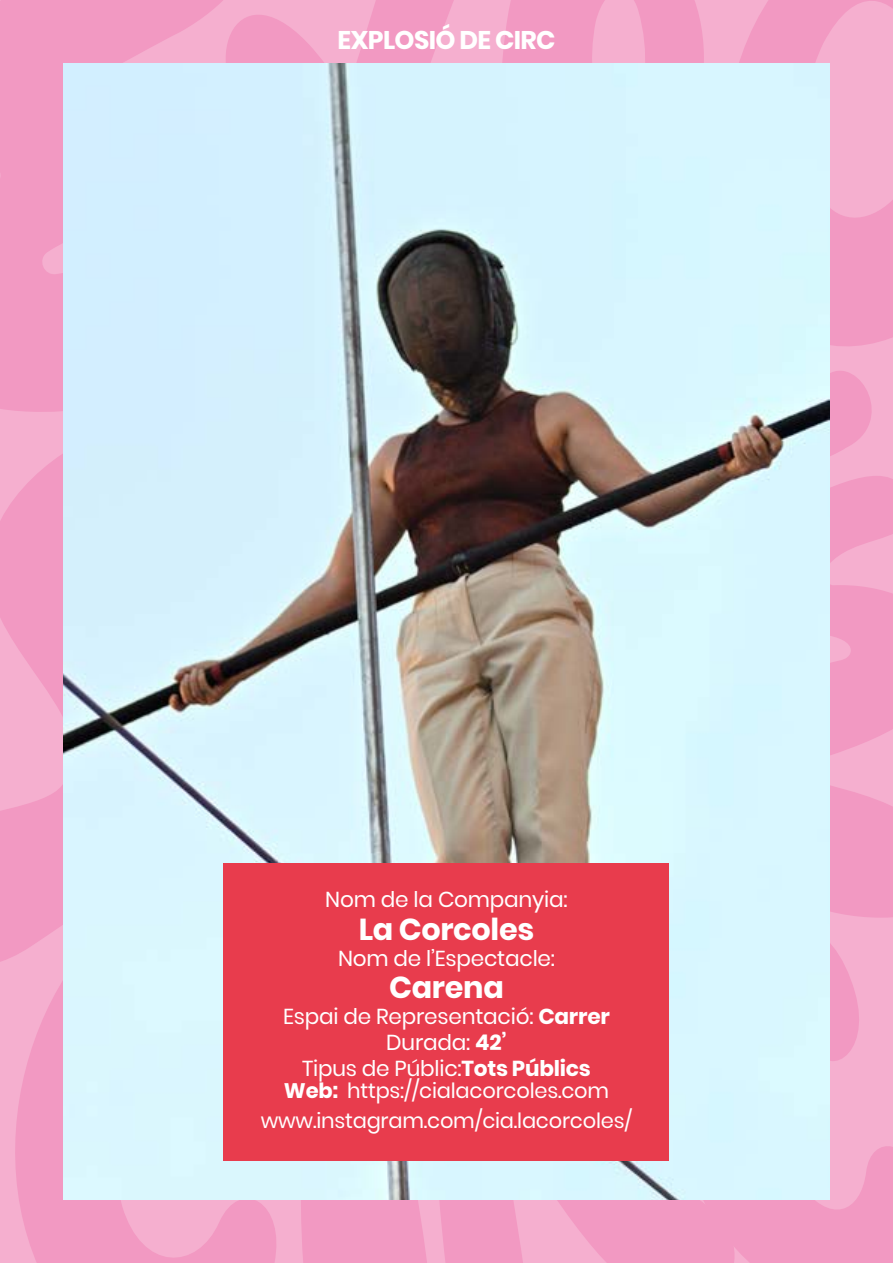
<style>
.page{position:relative;width:893px;height:1263px;background:#fff}
.page>*{position:absolute;margin:0;border:0;box-sizing:border-box;transform-origin:0 0}
.t1{font:700 30.3px "Poppins";letter-spacing:-.01em;color:#fff}
.t2{font:700 25.5px "Poppins";letter-spacing:-.025em;color:#fff}
.t3{font:21.6px/26px "Poppins";letter-spacing:-.01em;color:#fff;text-align:center}
.t4{font:21px/29.2px "Poppins";letter-spacing:-.01em;color:#fff;text-align:center}
.s1{font-weight:700}
</style>
<div class="page">
<div style="left:0;top:0;width:196px;height:387px;background:#f299c2"></div>
<svg style="left:503px;top:0;width:201px;height:64px;background:#f2a0c6"></svg>
<svg style="left:829px;top:432px;width:64px;height:44px;background:#f3accd"></svg>
<svg style="left:718px;top:0;width:175px;height:432px;background:#f0abcc"></svg>
<svg style="left:0;top:387px;width:64px;height:462px;background:#f2a3c8"></svg>
<svg style="left:0;top:849px;width:287px;height:414px;background:#f3a1c7"></svg>
<svg style="left:287px;top:1199px;width:108px;height:64px;background:#f29dc4"></svg>
<svg style="left:395px;top:1199px;width:259px;height:64px;background:#f2a1c6"></svg>
<svg style="left:654px;top:918px;width:239px;height:345px;background:#f1a8cb"></svg>
<svg style="left:196px;top:0;width:307px;height:64px;background:#f3a6ca"></svg>
<svg style="left:829px;top:476px;width:64px;height:442px;background:#f29fc6"></svg>
<img style="left:64px;top:64px;width:765px;height:1135px">
<div style="left:224px;top:863px;width:445px;height:298px;background:#e83c4d"></div>
<p class="t2" style="left:338px;top:25px;width:219px">EXPLOSIÓ DE CIRC</p>
<p class="t3" style="left:325px;top:887px;width:244px">Nom de la Companyia:</p>
<h1 class="t1" style="left:359px;top:912px;width:177px">La Corcoles</h1>
<p class="t3" style="left:338px;top:945px;width:218px">Nom de l’Espectacle:</p>
<h1 class="t1" style="left:389px;top:970px;width:116px">Carena</h1>
<p class="t3" style="left:283px;top:1003px;width:328px">Espai de Representació: <span class="s1">Carrer<br></span>Durada: <span class="s1">42’<br></span>Tipus de Públic:<span class="s1">Tots Públics</span></p>
<p class="t4" style="left:261px;top:1076px;width:373px"><span class="s1">Web:</span> https://cialacorcoles.com www.instagram.com/cia.lacorcoles/</p>
</div>
